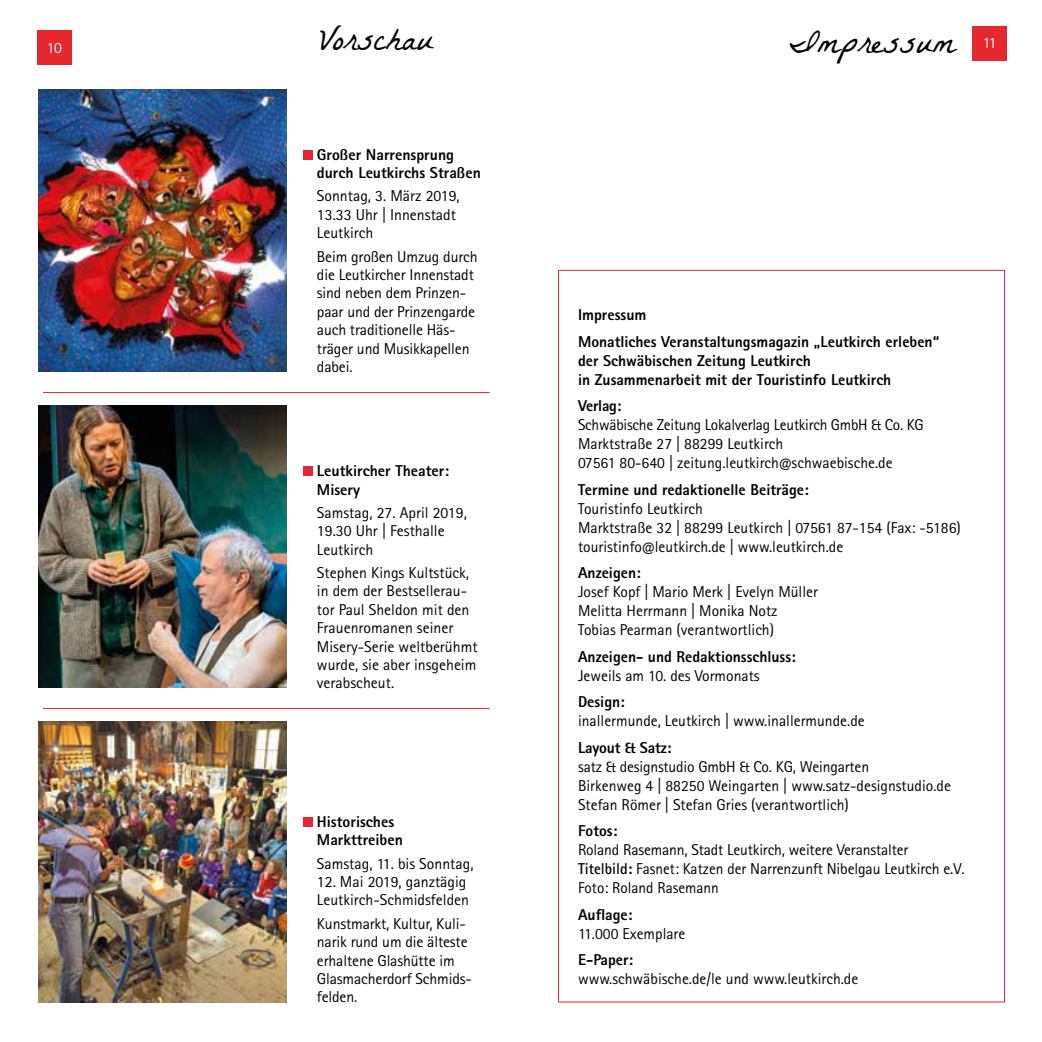
<style>
.page{position:relative;width:1042px;height:1042px;background:#fff}
.page>*{position:absolute;margin:0;border:0;box-sizing:border-box;transform-origin:0 0}
.t1{font:35px "La Belle Aurore";color:#000}
.t2{font:15.75px/18.4px "Rotis Sans Serif Pro";color:#000}
.t3{font:800 15.75px/18.4px "Rotis Sans Serif Pro";color:#000}
.t4{font:15.75px "Rotis Sans Serif Pro";color:#fff}
.s1{font-weight:700}
</style>
<div class="page">
<div style="left:972px;top:26px;width:35px;height:35px;background:#e62730"></div>
<div style="left:37px;top:30px;width:35px;height:34px;background:#e62730"></div>
<img style="left:38px;top:90px;width:248px;height:282px">
<img style="left:38px;top:721px;width:248px;height:281px">
<img style="left:38px;top:406px;width:248px;height:282px">
<div style="left:303px;top:466px;width:10px;height:10px;background:#e62730"></div>
<div style="left:303px;top:150px;width:10px;height:10px;background:#e62730"></div>
<div style="left:303px;top:817px;width:10px;height:10px;background:#e62730"></div>
<hr style="left:43px;top:392px;width:446px;height:1px;background:#e62730">
<hr style="left:43px;top:708px;width:446px;height:1px;background:#e62730">
<p class="t4" style="left:47px;top:38px;width:17px">10</p>
<h1 class="t1" style="left:320px;top:18px;width:115px">Vorschau</h1>
<p class="t3" style="left:317px;top:145px;width:165px">Großer Narrensprung durch Leutkirchs Straßen</p>
<p class="t2" style="left:317px;top:187px;width:144px">Sonntag, 3. März 2019,<br>13.33 Uhr | Innenstadt<br>Leutkirch</p>
<p class="t2" style="left:317px;top:247px;width:162px">Beim großen Umzug durch die Leutkircher Innenstadt sind neben dem Prinzen&shy;paar und der Prinzengarde auch traditionelle Häs&shy;träger und Musikkapellen dabei.</p>
<p class="t3" style="left:317px;top:461px;width:134px">Leutkircher Theater:<br>Misery</p>
<p class="t2" style="left:317px;top:503px;width:151px">Samstag, 27. April 2019,<br>19.30 Uhr | Festhalle<br>Leutkirch</p>
<p class="t2" style="left:317px;top:563px;width:162px">Stephen Kings Kultstück, in dem der Bestsellerau&shy;tor Paul Sheldon mit den<br>Frauenromanen seiner<br>Misery-Serie weltberühmt wurde, sie aber insgeheim verabscheut.</p>
<p class="t3" style="left:317px;top:812px;width:88px">Historisches<br>Markttreiben</p>
<p class="t2" style="left:317px;top:854px;width:158px">Samstag, 11. bis Sonntag,</p>
<p class="t2" style="left:317px;top:872px;width:154px">12. Mai 2019, ganztägig<br>Leutkirch-Schmidsfelden</p>
<p class="t2" style="left:317px;top:914px;width:156px">Kunstmarkt, Kultur, Kuli&shy;narik rund um die älteste erhaltene Glashütte im<br>Glasmacherdorf Schmids&shy;felden.</p>
<h1 class="t1" style="left:789px;top:21px;width:168px">Impressum</h1>
<p class="t4" style="left:982px;top:34px;width:16px">11</p>
<p class="t3" style="left:578px;top:302px;width:363px;line-height:26.4px">Impressum<br>Monatliches Veranstaltungsmagazin „Leutkirch erleben“</p>
<p class="t3" style="left:578px;top:351px;width:315px;line-height:19.1px">der Schwäbischen Zeitung Leutkirch<br>in Zusammenarbeit mit der Touristinfo Leutkirch</p>
<p class="t3" style="left:578px;top:396px;width:45px">Verlag:</p>
<p class="t2" style="left:578px;top:415px;width:347px;line-height:19.1px">Schwäbische Zeitung Lokalverlag Leutkirch GmbH &amp; Co. KG<br>Marktstraße 27 | 88299 Leutkirch<br>07561 80-640 | zeitung.leutkirch@schwaebische.de</p>
<p class="t3" style="left:578px;top:480px;width:232px">Termine und redaktionelle Beiträge:</p>
<p class="t2" style="left:578px;top:499px;width:384px;line-height:19.1px">Touristinfo Leutkirch<br>Marktstraße 32 | 88299 Leutkirch | 07561 87-154 (Fax: -5186) touristinfo@leutkirch.de | www.leutkirch.de</p>
<p class="t3" style="left:578px;top:563px;width:64px">Anzeigen:</p>
<p class="t2" style="left:578px;top:582px;width:241px;line-height:19.1px">Josef Kopf | Mario Merk | Evelyn Müller<br>Melitta Herrmann | Monika Notz<br>Tobias Pearman (verantwortlich)</p>
<p class="t3" style="left:578px;top:647px;width:219px">Anzeigen- und Redaktionsschluss:</p>
<p class="t2" style="left:578px;top:666px;width:183px">Jeweils am 10. des Vormonats</p>
<p class="t3" style="left:578px;top:692px;width:48px">Design:</p>
<p class="t2" style="left:578px;top:712px;width:288px">inallermunde, Leutkirch | www.inallermunde.de</p>
<p class="t3" style="left:578px;top:738px;width:95px">Layout &amp; Satz:</p>
<p class="t2" style="left:578px;top:757px;width:374px;line-height:19.1px">satz &amp; designstudio GmbH &amp; Co. KG, Weingarten<br>Birkenweg 4 | 88250 Weingarten | www.satz-designstudio.de<br>Stefan Römer | Stefan Gries (verantwortlich)</p>
<p class="t3" style="left:578px;top:821px;width:41px">Fotos:</p>
<p class="t2" style="left:578px;top:840px;width:388px;line-height:19.1px">Roland Rasemann, Stadt Leutkirch, weitere Veranstalter<br><span class="s1">Titelbild:</span> Fasnet: Katzen der Narrenzunft Nibelgau Leutkirch e.V.<br>Foto: Roland Rasemann</p>
<p class="t3" style="left:578px;top:905px;width:56px">Auflage:</p>
<p class="t2" style="left:578px;top:924px;width:109px">11.000 Exemplare</p>
<p class="t3" style="left:578px;top:950px;width:57px">E-Paper:</p>
<p class="t2" style="left:578px;top:969px;width:282px">www.schwäbische.de/le und www.leutkirch.de</p>
</div>
